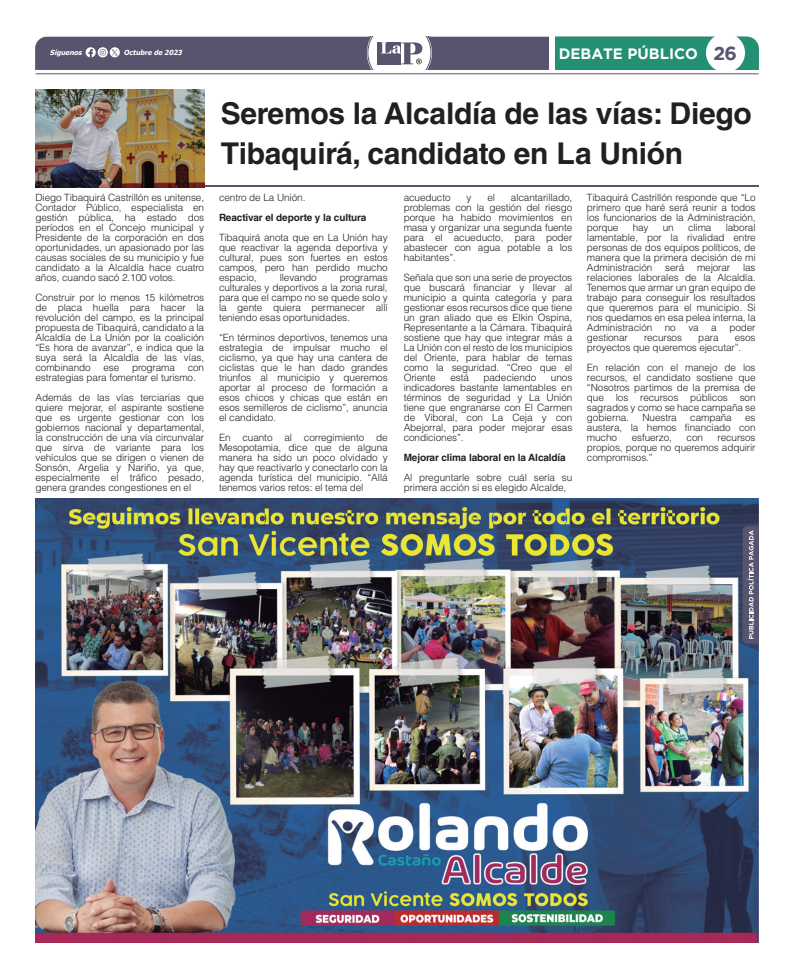
<style>
.page{position:relative;width:794px;height:978px;background:#fff}
.page>*{position:absolute;margin:0;border:0;box-sizing:border-box;transform-origin:0 0}
.t1{font:700 30px/40px "Helvetica LT Std";letter-spacing:-.01em;color:#231f20}
.t2{font:700 15px "Gotham";color:#fff}
.t3{font:300 10px/10px "Helvetica LT Std";letter-spacing:-.01em;color:#231f20;text-align:justify}
.t4{font:700 10px "Helvetica LT Std";letter-spacing:-.01em;color:#231f20}
.t5{font:italic 700 6.9px "Tahoma";color:#fff}
.s1{font-size:18.9px;color:#56556d}
</style>
<div class="page">
<hr style="left:36px;top:73px;width:722px;height:1px;background:#56556d">
<svg style="left:35px;top:36px;width:724px;height:34px;background:#617982"></svg>
<hr style="left:104px;top:185px;width:654px;height:2px;background:#56556d">
<img style="left:36px;top:89px;width:168px;height:98px">
<img style="left:35px;top:499px;width:723px;height:444px">
<svg style="left:742px;top:526px;width:16px;height:118px;background:#69697e"></svg>
<p class="t5" style="left:50px;top:47px;width:35px">Síguenos</p>
<p class="t5" style="left:124px;top:48px;width:62px">Octubre de 2023</p>
<h2 class="t2" style="left:559px;top:45px;width:180px">DEBATE PÚBLICO <span class="s1">26</span></h2>
<p class="t3" style="left:35px;top:192px;width:170px">Diego Tibaquirá Castrillón es unitense, Contador Público, especialista en gestión pública, ha estado dos períodos en el Concejo municipal y Presidente de la corporación en dos oportunidades, un apasionado por las causas sociales de su municipio y fue candidato a la Alcaldía hace cuatro años, cuando sacó 2.100 votos.</p>
<p class="t3" style="left:35px;top:292px;width:170px">Construir por lo menos 15 kilómetros de placa huella para hacer la revolución del campo, es la principal propuesta de Tibaquirá, candidato a la Alcaldía de La Unión por la coalición “Es hora de avanzar”, e indica que la suya será la Alcaldía de las vías, combinando</p>
<p class="t3" style="left:35px;top:362px;width:170px;text-indent:152px">con estrategias para fomentar el turismo.</p>
<p class="t3" style="left:35px;top:392px;width:170px">Además de las vías terciarias que quiere mejorar, el aspirante sostiene que es urgente gestionar con los gobiernos nacional y departamental, la construcción de una vía circunvalar que sirva de variante para los vehículos que se dirigen o vienen de Sonsón, Argelia y Nariño, ya que, especialmente el tráfico pesado, genera grandes congestiones en el</p>
<p class="t3" style="left:103px;top:362px;width:17px">ese</p>
<p class="t3" style="left:132px;top:362px;width:45px">programa</p>
<h1 class="t1" style="left:221px;top:93px;width:532px">Seremos la Alcaldía de las vías: Diego<br>Tibaquirá, candidato en La Unión</h1>
<p class="t3" style="left:219px;top:192px;width:88px">centro de La Unión.</p>
<p class="t4" style="left:219px;top:211px;width:149px">Reactivar el deporte y la cultura</p>
<p class="t3" style="left:219px;top:232px;width:170px">Tibaquirá anota que en La Unión hay que reactivar la agenda deportiva y cultural, pues son fuertes en estos campos, pero han perdido mucho espacio,</p>
<p class="t3" style="left:587px;top:192px;width:170px">Tibaquirá Castrillón responde que “Lo primero que haré será reunir a todos los funcionarios de la Administración, porque</p>
<p class="t3" style="left:404px;top:192px;width:170px;text-indent:107px">alcantarillado, problemas con la gestión del riesgo porque ha habido movimientos en masa y organizar una segunda fuente para el acueducto, para poder abastecer con agua potable a los habitantes”.</p>
<p class="t3" style="left:404px;top:272px;width:170px">Señala que son una serie de proyectos que buscará financiar y llevar al municipio a quinta categoría y para gestionar esos recursos dice que tiene un gran aliado que es Elkin Ospina, Representante a la Cámara. Tibaquirá sostiene que hay que integrar más a La Unión con el resto de los municipios del Oriente, para hablar de temas como la seguridad. “Creo que el Oriente</p>
<p class="t3" style="left:404px;top:192px;width:49px">acueducto</p>
<p class="t3" style="left:466px;top:192px;width:6px">y</p>
<p class="t3" style="left:487px;top:192px;width:9px">el</p>
<p class="t3" style="left:587px;top:222px;width:170px;text-indent:139px">laboral lamentable, por la rivalidad entre personas de dos equipos políticos, de manera que la primera decisión de mi Administración</p>
<p class="t3" style="left:632px;top:222px;width:17px">hay</p>
<p class="t3" style="left:663px;top:222px;width:13px">un</p>
<p class="t3" style="left:688px;top:222px;width:25px">clima</p>
<p class="t3" style="left:587px;top:262px;width:170px;text-indent:156px">las relaciones laborales de la Alcaldía.<br>Tenemos que armar un gran equipo de trabajo para conseguir los resultados que queremos para el municipio. Si nos quedamos en esa pelea interna, la Administración no va a poder gestionar</p>
<p class="t3" style="left:665px;top:262px;width:21px">será</p>
<p class="t3" style="left:697px;top:262px;width:35px">mejorar</p>
<p class="t3" style="left:280px;top:272px;width:39px">llevando</p>
<p class="t3" style="left:219px;top:272px;width:170px;text-indent:121px">programas culturales y deportivos a la zona rural, para que el campo no se quede solo y la gente quiera permanecer allí teniendo esas oportunidades.</p>
<p class="t3" style="left:219px;top:332px;width:170px">“En términos deportivos, tenemos una estrategia de impulsar mucho el ciclismo, ya que hay una cantera de ciclistas que le han dado grandes triunfos al municipio y queremos aportar al proceso de formación a esos chicos y chicas que están en esos semilleros de ciclismo”, anuncia el candidato.</p>
<p class="t3" style="left:219px;top:432px;width:170px">En cuanto al corregimiento de Mesopotamia, dice que de alguna manera ha sido un poco olvidado y hay que reactivarlo y conectarlo con la agenda turística del municipio. “Allá tenemos varios retos: el tema del</p>
<p class="t3" style="left:587px;top:332px;width:170px;text-indent:148px">esos proyectos que queremos ejecutar”.</p>
<p class="t3" style="left:587px;top:362px;width:170px">En relación con el manejo de los recursos, el candidato sostiene que “Nosotros partimos de la premisa de que los recursos públicos son sagrados y como se hace campaña se gobierna.</p>
<p class="t3" style="left:644px;top:332px;width:40px">recursos</p>
<p class="t3" style="left:698px;top:332px;width:22px">para</p>
<p class="t3" style="left:450px;top:372px;width:20px">está</p>
<p class="t3" style="left:483px;top:372px;width:55px">padeciendo</p>
<p class="t3" style="left:404px;top:372px;width:170px;text-indent:147px">unos indicadores bastante lamentables en términos de seguridad y La Unión tiene que engranarse con El Carmen de Viboral, con La Ceja y con Abejorral, para poder mejorar esas condiciones”.</p>
<p class="t4" style="left:404px;top:451px;width:164px">Mejorar clima laboral en la Alcaldía</p>
<p class="t3" style="left:404px;top:472px;width:170px">Al preguntarle sobre cuál sería su primera acción si es elegido Alcalde,</p>
<p class="t3" style="left:642px;top:412px;width:36px">Nuestra</p>
<p class="t3" style="left:690px;top:412px;width:43px">campaña</p>
<p class="t3" style="left:587px;top:412px;width:170px;text-indent:158px">es austera, la hemos financiado con mucho</p>
<p class="t3" style="left:631px;top:432px;width:42px">esfuerzo,</p>
<p class="t3" style="left:686px;top:432px;width:18px">con</p>
<p class="t3" style="left:587px;top:432px;width:170px;text-indent:131px">recursos propios, porque no queremos adquirir compromisos.”</p>
</div>
